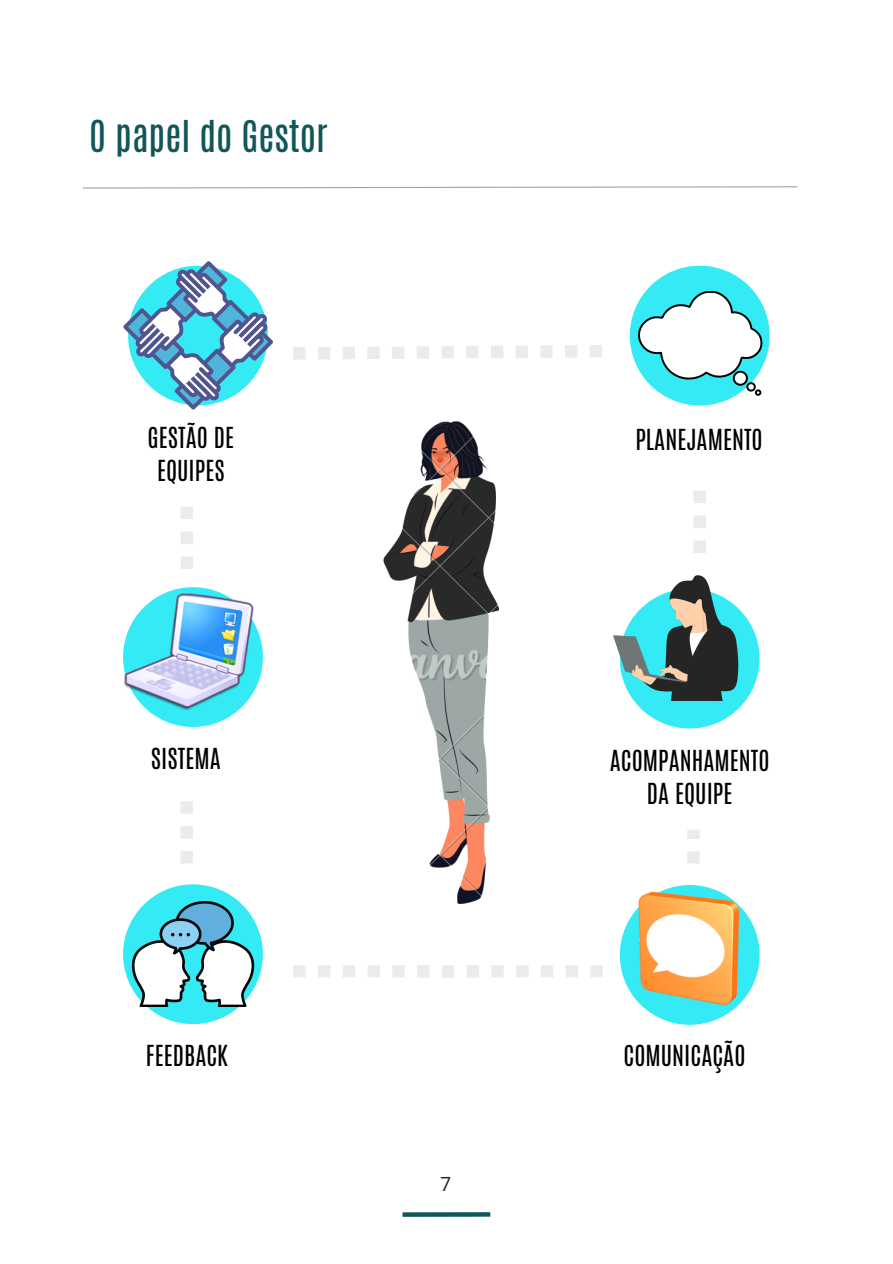
<style>
.page{position:relative;width:893px;height:1264px;background:#fff}
.page>*{position:absolute;margin:0;border:0;box-sizing:border-box;transform-origin:0 0}
.t1{font:36.75px "Antonio";color:#115659}
.t2{font:24.15px/33px "Antonio";color:#000;text-align:center}
.t3{font:19.5px "Open Sans";color:#252525}
</style>
<div class="page">
<svg style="left:402px;top:1212px;width:88px;height:4px"></svg>
<svg style="left:83px;top:186px;width:715px;height:3px"></svg>
<div style="left:123px;top:884px;width:140px;height:140px;background:#34eaf4;border-radius:50%"></div>
<img style="left:131px;top:901px;width:123px;height:105px">
<div style="left:619px;top:885px;width:140px;height:139px;background:#34eaf4;border-radius:50%"></div>
<img style="left:632px;top:891px;width:114px;height:114px">
<div style="left:619px;top:588px;width:140px;height:140px;background:#34eaf4;border-radius:50%"></div>
<img style="left:613px;top:575px;width:126px;height:125px">
<svg style="left:293px;top:345px;width:309px;height:14px"></svg>
<svg style="left:181px;top:507px;width:12px;height:62px"></svg>
<svg style="left:181px;top:801px;width:12px;height:62px"></svg>
<svg style="left:687px;top:830px;width:12px;height:33px"></svg>
<svg style="left:694px;top:491px;width:11px;height:62px"></svg>
<svg style="left:293px;top:965px;width:309px;height:12px"></svg>
<div style="left:123px;top:587px;width:140px;height:140px;background:#34eaf4;border-radius:50%"></div>
<img style="left:123px;top:587px;width:130px;height:130px">
<svg style="left:123px;top:261px;width:150px;height:149px"></svg>
<div style="left:629px;top:266px;width:140px;height:139px;background:#34eaf4;border-radius:50%"></div>
<img style="left:637px;top:291px;width:125px;height:104px">
<img style="left:383px;top:422px;width:115px;height:481px">
<h1 class="t1" style="left:89px;top:110px;width:240px">O papel do Gestor</h1>
<p class="t2" style="left:148px;top:421px;width:88px">GESTÃO DE<br>EQUIPES</p>
<p class="t2" style="left:635px;top:423px;width:129px">PLANEJAMENTO</p>
<p class="t2" style="left:151px;top:742px;width:71px">SISTEMA</p>
<p class="t2" style="left:609px;top:744px;width:161px">ACOMPANHAMENTO<br>DA EQUIPE</p>
<p class="t2" style="left:146px;top:1038px;width:83px">FEEDBACK</p>
<p class="t2" style="left:623px;top:1039px;width:123px">COMUNICAÇÃO</p>
<p class="t3" style="left:440px;top:1170px;width:13px">7</p>
</div>
